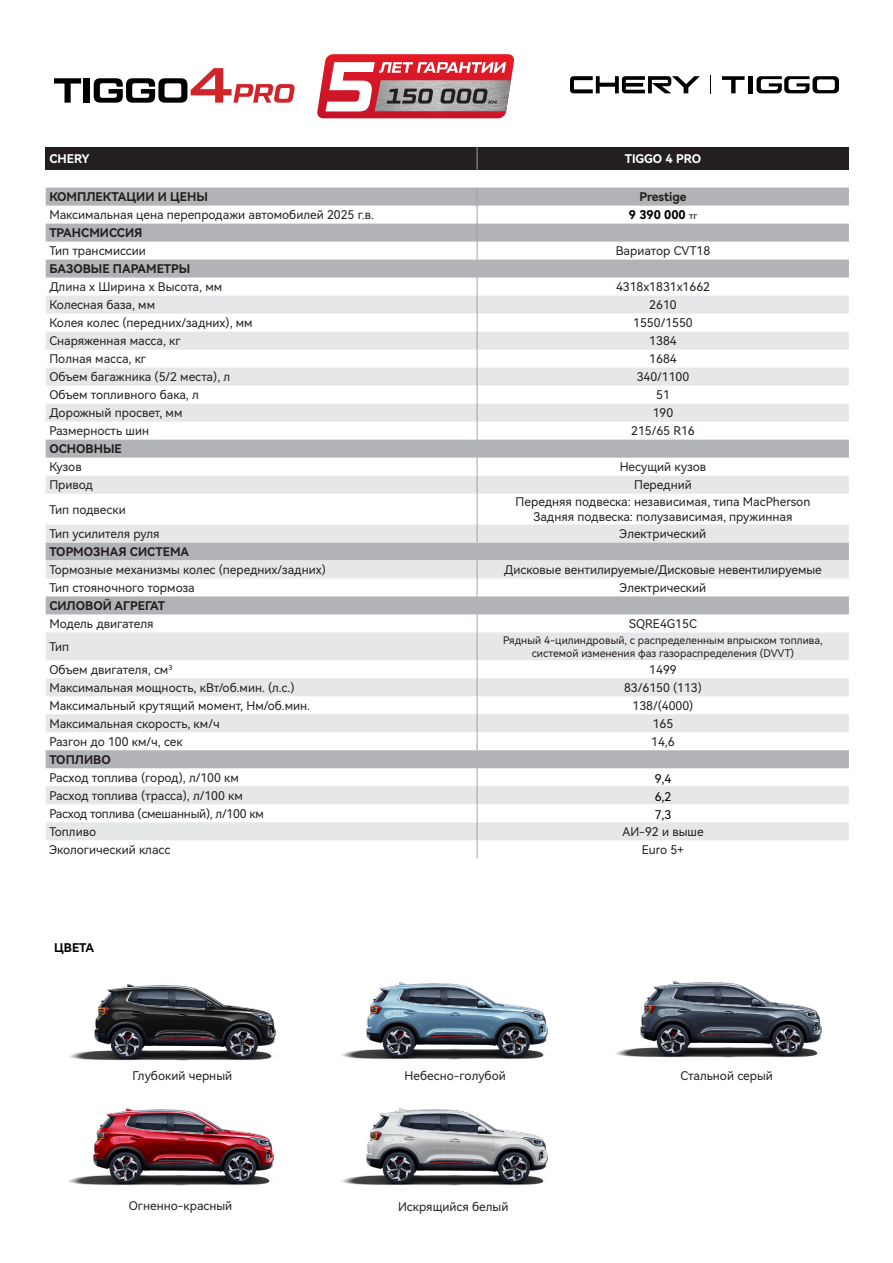
<style>
.page{position:relative;width:893px;height:1263px;background:#fff}
.page>*{position:absolute;margin:0;border:0;box-sizing:border-box;transform-origin:0 0}
.Ks{font:12px/14.4px "Harmony OS Sans SC";color:#231f20;text-align:center}
.Ks-2{font:12px "Harmony OS Sans SC Bold";color:#231f20}
.Ks-3{font:12px "Harmony OS Sans SC";letter-spacing:-.02em;color:#231f20}
.Ks-4{font:12px "Harmony OS Sans SC Bold";color:#000}
.Ks-5{font:12px "Harmony OS Sans SC Bold";color:#fff}
.Kz{font:12px "Harmony OS Sans SC";color:#000}
.Ks-6{font:10.5px/12.6px "Harmony OS Sans SC";color:#231f20;text-align:center}
.s1{font-family:"Harmony OS Sans SC Medium";font-size:9px;color:#231f20}
</style>
<div class="page">
<svg style="left:54px;top:78px;width:27px;height:25px"></svg>
<div style="left:84px;top:78px;width:6px;height:25px;background:#000002"></div>
<svg style="left:94px;top:68px;width:201px;height:35px"></svg>
<img style="left:69px;top:984px;width:207px;height:77px">
<img style="left:341px;top:982px;width:207px;height:78px">
<img style="left:615px;top:981px;width:207px;height:77px">
<img style="left:68px;top:1108px;width:206px;height:78px">
<img style="left:341px;top:1108px;width:207px;height:78px">
<svg style="left:317px;top:54px;width:198px;height:64px"></svg>
<div style="left:46px;top:147px;width:431px;height:23px;background:#231f20"></div>
<div style="left:477px;top:147px;width:372px;height:23px;background:#231f20"></div>
<svg style="left:46px;top:188px;width:803px;height:108px"></svg>
<svg style="left:46px;top:296px;width:803px;height:544px"></svg>
<svg style="left:477px;top:147px;width:1px;height:23px"></svg>
<svg style="left:477px;top:188px;width:1px;height:72px"></svg>
<svg style="left:477px;top:278px;width:1px;height:162px"></svg>
<svg style="left:477px;top:458px;width:1px;height:36px"></svg>
<hr style="left:477px;top:494px;width:1px;height:30px;background:#a7a2a0">
<svg style="left:477px;top:524px;width:1px;height:18px"></svg>
<svg style="left:477px;top:560px;width:1px;height:36px"></svg>
<svg style="left:477px;top:614px;width:1px;height:136px"></svg>
<svg style="left:477px;top:768px;width:1px;height:90px"></svg>
<svg style="left:722px;top:76px;width:23px;height:17px"></svg>
<div style="left:748px;top:76px;width:5px;height:17px;background:#000"></div>
<svg style="left:756px;top:76px;width:83px;height:17px"></svg>
<svg style="left:570px;top:76px;width:130px;height:17px"></svg>
<svg style="left:710px;top:75px;width:1px;height:19px"></svg>
<p class="Ks-5" style="left:49px;top:151px;width:42px">CHERY</p>
<p class="Ks-5" style="left:625px;top:151px;width:78px">TIGGO 4 PRO</p>
<p class="Ks-2" style="left:49px;top:188px;width:160px">КОМПЛЕКТАЦИИ И ЦЕНЫ</p>
<p class="Ks-2" style="left:639px;top:188px;width:49px">Prestige</p>
<p class="Ks" style="left:49px;top:207px;width:326px">Максимальная цена перепродажи автомобилей 2025 г.в.</p>
<p class="Ks-4" style="left:629px;top:206px;width:70px">9 390 000 <span class="s1">тг</span></p>
<p class="Ks-2" style="left:49px;top:224px;width:95px">ТРАНСМИССИЯ</p>
<p class="Ks" style="left:49px;top:243px;width:98px">Тип трансмиссии</p>
<p class="Ks" style="left:616px;top:243px;width:96px">Вариатор CVT18</p>
<p class="Ks-2" style="left:49px;top:260px;width:143px">БАЗОВЫЕ ПАРАМЕТРЫ</p>
<p class="Ks" style="left:49px;top:279px;width:174px">Длина х Ширина х Высота, мм</p>
<p class="Ks" style="left:616px;top:279px;width:96px">4318x1831x1662</p>
<p class="Ks" style="left:49px;top:297px;width:107px">Колесная база, мм</p>
<p class="Ks" style="left:649px;top:297px;width:29px">2610</p>
<p class="Ks" style="left:49px;top:315px;width:205px">Колея колес (передних/задних), мм</p>
<p class="Ks" style="left:633px;top:315px;width:61px">1550/1550</p>
<p class="Ks" style="left:49px;top:333px;width:133px">Снаряженная масса, кг</p>
<p class="Ks" style="left:649px;top:333px;width:29px">1384</p>
<p class="Ks" style="left:49px;top:351px;width:98px">Полная масса, кг</p>
<p class="Ks" style="left:649px;top:351px;width:29px">1684</p>
<p class="Ks" style="left:49px;top:369px;width:182px">Объем багажника (5/2 места), л</p>
<p class="Ks" style="left:637px;top:369px;width:54px">340/1100</p>
<p class="Ks" style="left:49px;top:387px;width:151px">Объем топливного бака, л</p>
<p class="Ks" style="left:656px;top:387px;width:15px">51</p>
<p class="Ks" style="left:49px;top:405px;width:135px">Дорожный просвет, мм</p>
<p class="Ks" style="left:653px;top:405px;width:22px">190</p>
<p class="Ks" style="left:49px;top:423px;width:101px">Размерность шин</p>
<p class="Ks" style="left:631px;top:423px;width:65px">215/65 R16</p>
<p class="Ks-2" style="left:49px;top:440px;width:74px">ОСНОВНЫЕ</p>
<p class="Ks" style="left:49px;top:459px;width:34px">Кузов</p>
<p class="Ks" style="left:620px;top:459px;width:88px">Несущий кузов</p>
<p class="Ks" style="left:49px;top:477px;width:45px">Привод</p>
<p class="Ks" style="left:634px;top:477px;width:59px">Передний</p>
<p class="Ks" style="left:49px;top:502px;width:78px">Тип подвески</p>
<p class="Ks" style="left:516px;top:494px;width:296px">Передняя подвеска: независимая, типа MacPherson<br>Задняя подвеска: полузависимая, пружинная</p>
<p class="Ks" style="left:49px;top:526px;width:112px">Тип усилителя руля</p>
<p class="Ks" style="left:620px;top:526px;width:88px">Электрический</p>
<p class="Ks-2" style="left:49px;top:543px;width:141px">ТОРМОЗНАЯ СИСТЕМА</p>
<p class="Ks" style="left:49px;top:562px;width:278px">Тормозные механизмы колес (передних/задних)</p>
<p class="Ks" style="left:504px;top:562px;width:319px">Дисковые вентилируемые/Дисковые невентилируемые</p>
<p class="Ks" style="left:49px;top:580px;width:147px">Тип стояночного тормоза</p>
<p class="Ks" style="left:620px;top:580px;width:88px">Электрический</p>
<p class="Ks-2" style="left:49px;top:597px;width:117px">СИЛОВОЙ АГРЕГАТ</p>
<p class="Ks" style="left:49px;top:616px;width:106px">Модель двигателя</p>
<p class="Ks" style="left:629px;top:616px;width:69px">SQRE4G15C</p>
<p class="Ks" style="left:49px;top:639px;width:21px">Тип</p>
<p class="Ks-6" style="left:503px;top:634px;width:321px">Рядный 4-цилиндровый, с распределенным впрыском топлива, системой изменения фаз газораспределения (DVVT)</p>
<p class="Ks" style="left:49px;top:662px;width:125px">Объем двигателя, см<sup>3</sup></p>
<p class="Ks" style="left:649px;top:662px;width:29px">1499</p>
<p class="Ks" style="left:49px;top:680px;width:247px">Максимальная мощность, кВт/об.мин. (л.с.)</p>
<p class="Ks" style="left:624px;top:680px;width:79px">83/6150 (113)</p>
<p class="Ks" style="left:49px;top:698px;width:262px">Максимальный крутящий момент, Нм/об.мин.</p>
<p class="Ks" style="left:633px;top:698px;width:62px">138/(4000)</p>
<p class="Ks" style="left:49px;top:716px;width:172px">Максимальная скорость, км/ч</p>
<p class="Ks" style="left:653px;top:716px;width:22px">165</p>
<p class="Ks" style="left:49px;top:734px;width:135px">Разгон до 100 км/ч, сек</p>
<p class="Ks" style="left:651px;top:734px;width:25px">14,6</p>
<p class="Ks-2" style="left:49px;top:751px;width:63px">ТОПЛИВО</p>
<p class="Ks" style="left:49px;top:770px;width:191px">Расход топлива (город), л/100 км</p>
<p class="Kz" style="left:655px;top:771px;width:18px">9,4</p>
<p class="Ks" style="left:49px;top:788px;width:195px">Расход топлива (трасса), л/100 км</p>
<p class="Kz" style="left:655px;top:789px;width:18px">6,2</p>
<p class="Ks-3" style="left:49px;top:805px;width:216px">Расход топлива (смешанный), л/100 км</p>
<p class="Kz" style="left:655px;top:807px;width:18px">7,3</p>
<p class="Ks" style="left:49px;top:824px;width:48px">Топливо</p>
<p class="Ks" style="left:622px;top:824px;width:83px">АИ-92 и выше</p>
<p class="Ks" style="left:49px;top:842px;width:123px">Экологический класс</p>
<p class="Ks" style="left:642px;top:842px;width:44px">Euro 5+</p>
<p class="Ks-4" style="left:54px;top:939px;width:42px">ЦВЕТА</p>
<p class="Ks" style="left:133px;top:1068px;width:101px">Глубокий черный</p>
<p class="Ks" style="left:405px;top:1068px;width:103px">Небесно-голубой</p>
<p class="Ks" style="left:680px;top:1068px;width:94px">Стальной серый</p>
<p class="Ks" style="left:129px;top:1197px;width:105px">Огненно-красный</p>
<p class="Ks" style="left:398px;top:1199px;width:112px">Искрящийся белый</p>
</div>
